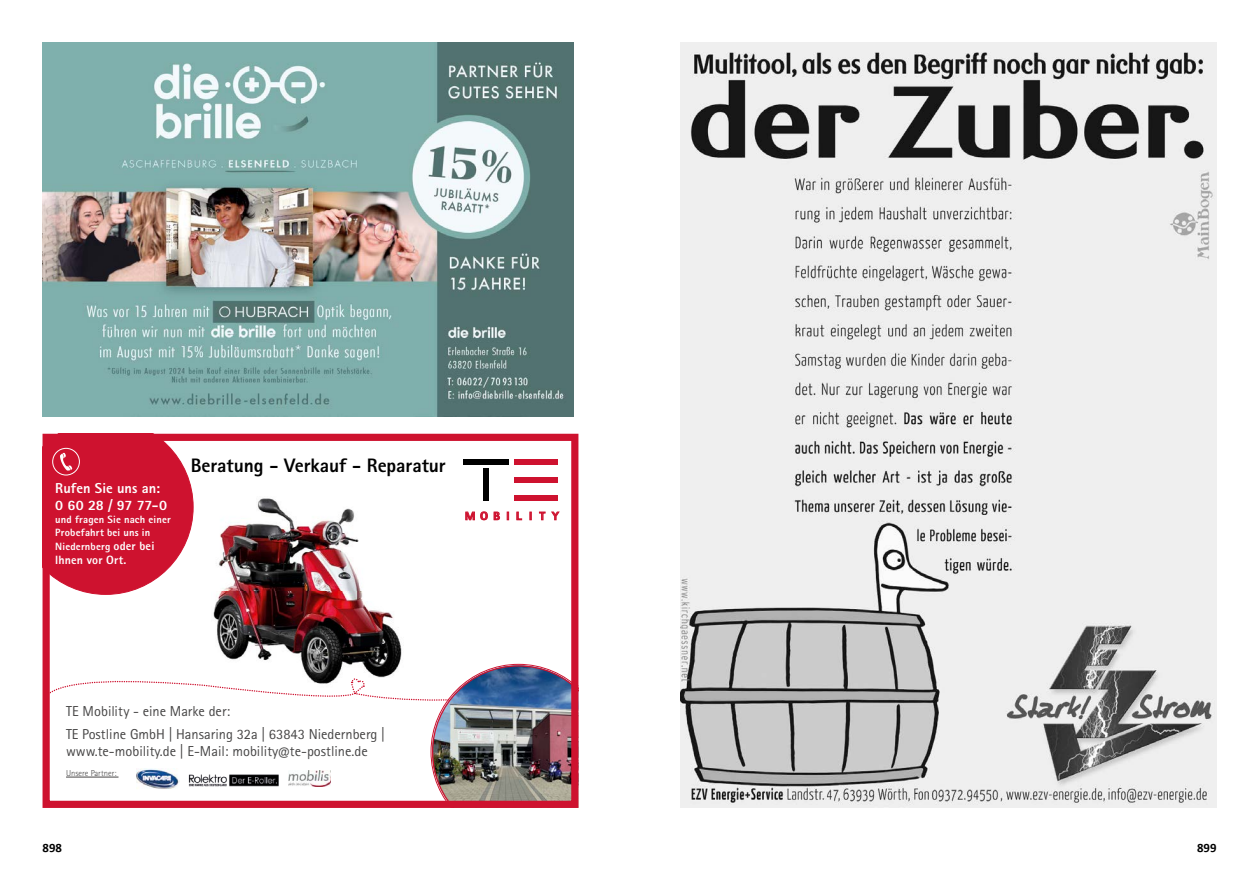
<style>
.page{position:relative;width:1259px;height:893px;background:#fff}
.page>*{position:absolute;margin:0;border:0;box-sizing:border-box;transform-origin:0 0}
.t1{font:800 19.5px "Rotis Sans Serif Pro";letter-spacing:-.005em;color:#000}
.t2{font:14.4px/17.2px "Rotis Sans Serif Pro";color:#464545}
.t3{font:800 14.4px/17.2px "Rotis Sans Serif Pro";letter-spacing:.005em;color:#fff}
.t4{font:700 12.75px "Calibri";color:#000}
.t5{font:800 12px "Rotis Sans Serif Pro";letter-spacing:.01em;color:#fff}
.t6{font:800 11.25px "Rotis Sans Serif Pro";letter-spacing:.53em;color:#ce122f;scale:1.08 1}
.t7{font:800 10.5px/12.6px "Rotis Sans Serif Pro";letter-spacing:.02em;color:#fff}
.t8{font:300 8.55px "Rotis Sans Serif Std";color:#464545}
.s1{font-size:12px}
</style>
<div class="page">
<svg style="left:51px;top:442px;width:143px;height:153px;background:#d43049"></svg>
<div style="left:464px;top:460px;width:45px;height:5px;background:#000"></div>
<div style="left:483px;top:469px;width:6px;height:32px;background:#000"></div>
<div style="left:514px;top:460px;width:44px;height:5px;background:#ce122f"></div>
<div style="left:514px;top:495px;width:44px;height:6px;background:#ce122f"></div>
<div style="left:514px;top:477px;width:44px;height:6px;background:#ce122f"></div>
<svg style="left:465px;top:512px;width:9px;height:8px"></svg>
<svg style="left:494px;top:512px;width:6px;height:8px"></svg>
<svg style="left:507px;top:512px;width:2px;height:8px"></svg>
<svg style="left:480px;top:512px;width:7px;height:8px"></svg>
<svg style="left:517px;top:512px;width:5px;height:8px"></svg>
<svg style="left:551px;top:512px;width:8px;height:8px"></svg>
<svg style="left:539px;top:512px;width:6px;height:8px"></svg>
<img style="left:213px;top:498px;width:189px;height:166px">
<img style="left:51px;top:664px;width:519px;height:136px">
<div style="left:43px;top:434px;width:535px;height:374px;border:7px solid #ce122f"></div>
<img style="left:43px;top:43px;width:530px;height:374px">
<img style="left:680px;top:43px;width:536px;height:765px">
<p class="t3" style="left:55px;top:479px;width:113px">Rufen Sie uns an:<br>0 60 28 / 97 77-0</p>
<p class="t7" style="left:55px;top:513px;width:117px">und fragen Sie nach einer<br>Probefahrt bei uns in</p>
<p class="t7" style="left:55px;top:540px;width:101px">Niedernberg <span class="s1">oder bei</span></p>
<p class="t5" style="left:55px;top:553px;width:73px">Ihnen vor Ort.</p>
<h1 class="t1" style="left:191px;top:453px;width:256px">Beratung - Verkauf - Reparatur</h1>
<p class="t6" style="left:465px;top:509px;width:88px">MOBILITY</p>
<p class="t2" style="left:66px;top:703px;width:166px">TE Mobility - eine Marke der:</p>
<p class="t2" style="left:66px;top:725px;width:320px">TE Postline GmbH | Hansaring 32a | 63843 Niedernberg | www.te-mobility.de | E-Mail: mobility@te-postline.de</p>
<p class="t8" style="left:66px;top:768px;width:52px">Unsere Partner:</p>
<p class="t4" style="left:43px;top:838px;width:21px">898</p>
<p class="t4" style="left:1197px;top:838px;width:21px">899</p>
</div>
